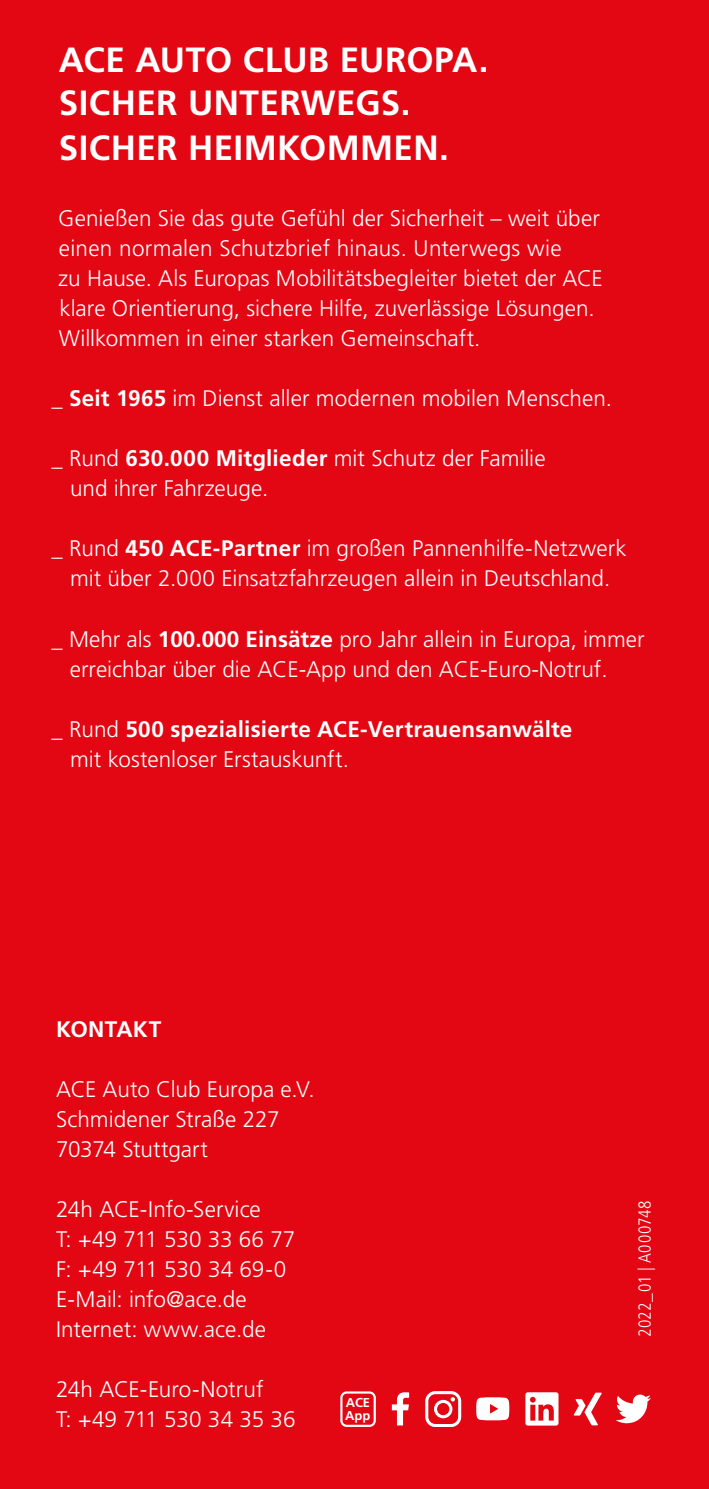
<style>
.page{position:relative;width:709px;height:1489px;background:#fff}
.page>*{position:absolute;margin:0;border:0;box-sizing:border-box;transform-origin:0 0}
.t1{font:700 35px/43.8px "Frutiger LT Pro";letter-spacing:.01em;color:#fff}
.t2{font:300 22.5px/30px "Frutiger LT Pro";color:#fff}
.t3{font:700 22.5px/30px "Frutiger LT Pro";letter-spacing:.01em;color:#fff}
.t4{font:300 condensed 17.5px "Frutiger LT Pro";letter-spacing:.02em;color:#fff}
.t5{font:700 13px/12.2px "Frutiger LT Pro";color:#fff}
.s1{font-weight:700}
.s2{font-weight:300}
</style>
<div class="page">
<div style="left:0;top:0;width:709px;height:1488px;background:#e30613"></div>
<svg style="left:392px;top:1392px;width:17px;height:33px"></svg>
<svg style="left:425px;top:1391px;width:36px;height:35px"></svg>
<svg style="left:615px;top:1394px;width:35px;height:28px"></svg>
<svg style="left:573px;top:1392px;width:28px;height:33px"></svg>
<svg style="left:476px;top:1397px;width:33px;height:23px"></svg>
<div style="left:340px;top:1391px;width:36px;height:35px;border:2px solid #fff;border-radius:5px"></div>
<svg style="left:525px;top:1392px;width:33px;height:33px"></svg>
<h1 class="t1" style="left:59px;top:39px;width:431px">ACE AUTO CLUB EUROPA.<br>SICHER UNTERWEGS.<br>SICHER HEIMKOMMEN.</h1>
<p class="t2" style="left:58px;top:204px;width:546px">Genießen Sie das gute Gefühl der Sicherheit – weit über einen normalen Schutzbrief hinaus. Unterwegs wie<br>zu Hause. Als Europas Mobilitätsbegleiter bietet der ACE klare Orientierung, sichere Hilfe, zuverlässige Lösungen.<br>Willkommen in einer starken Gemeinschaft.</p>
<p class="t2" style="left:52px;top:384px;width:562px">_ <span class="s1">Seit 1965</span> im Dienst aller modernen mobilen Menschen.</p>
<p class="t2" style="left:70px;top:444px;width:477px;text-indent:-18px">_ Rund <span class="s1">630.000 Mitglieder</span> mit Schutz der Familie und ihrer Fahrzeuge.</p>
<p class="t2" style="left:52px;top:534px;width:576px;text-align:center">_ Rund <span class="s1">450 ACE-Partner</span> im großen Pannenhilfe-Netzwerk mit über 2.000 Einsatzfahrzeugen allein in Deutschland.</p>
<p class="t2" style="left:70px;top:624px;width:576px;text-indent:-18px">_ Mehr als <span class="s1">100.000 Einsätze</span> pro Jahr allein in Europa, immer erreichbar über die ACE-App und den ACE-Euro-Notruf.</p>
<p class="t3" style="left:70px;top:713px;width:504px;text-indent:-18px"><span class="s2">_ Rund</span> 500 spezialisierte ACE-Vertrauensanwälte <span class="s2">mit kostenloser Erstauskunft.</span></p>
<p class="t3" style="left:56px;top:1013px;width:107px">KONTAKT</p>
<p class="t2" style="left:56px;top:1074px;width:260px">ACE Auto Club Europa e.V.<br>Schmidener Straße 227<br>70374 Stuttgart</p>
<p class="t2" style="left:56px;top:1194px;width:241px">24h ACE-Info-Service<br>T: +49 711 530 33 66 77<br>F: +49 711 530 34 69-0<br>E-Mail: info@ace.de<br>Internet: www.ace.de</p>
<p class="t2" style="left:56px;top:1374px;width:241px">24h ACE-Euro-Notruf<br>T: +49 711 530 34 35 36</p>
<p class="t5" style="left:345px;top:1396px;width:27px">ACE<br>App</p>
<p class="t4" style="left:634px;top:1336px;width:138px;rotate:-90deg">2022_01 | A000748</p>
</div>
